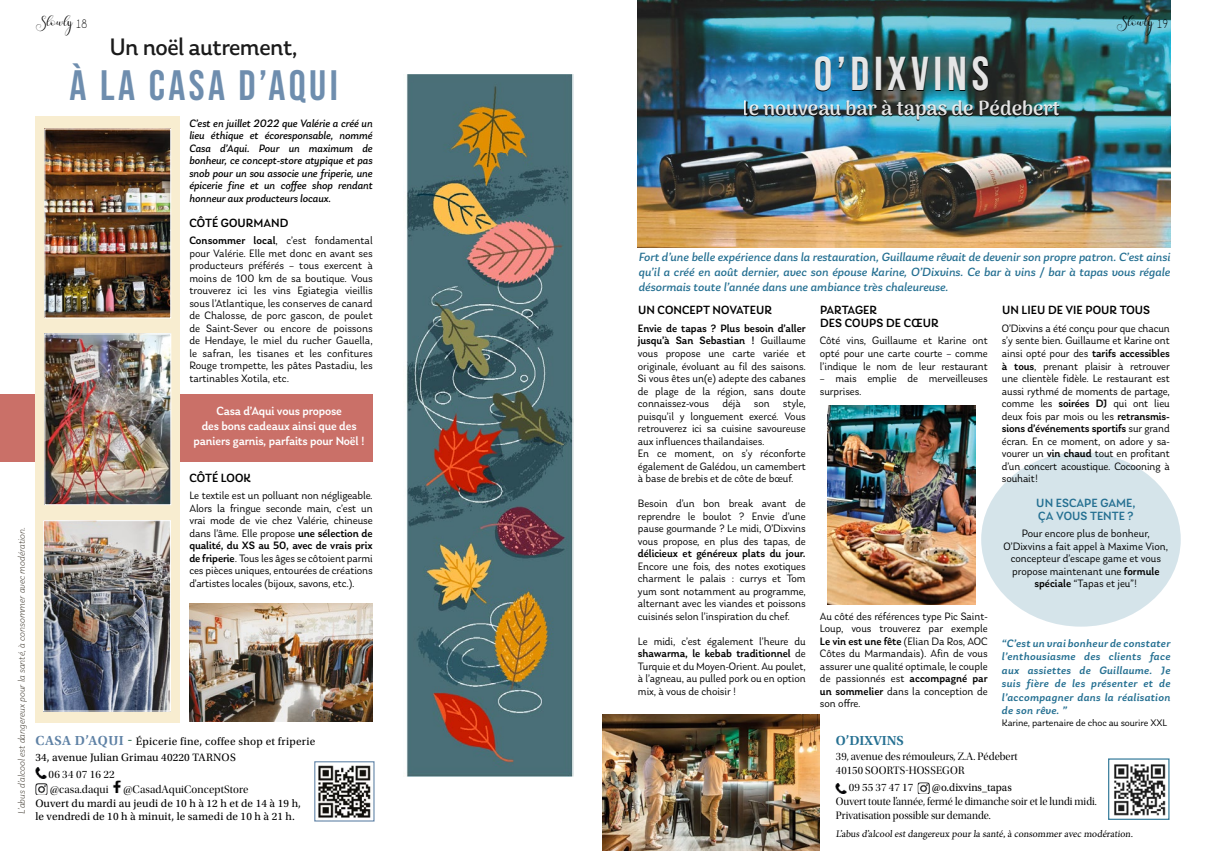
<style>
.page{position:relative;width:1205px;height:851px;background:#fff}
.page>*{position:absolute;margin:0;border:0;box-sizing:border-box;transform-origin:0 0}
.t1{font:47.5px "Bebas Neue";letter-spacing:.1em;color:#fff}
.t2{font:42.5px "Bebas Neue";letter-spacing:.08em;color:#5e81a5}
.t3{font:25px "Laca";letter-spacing:-.025em;color:#000}
.t4{font:800 20px "Arima Madurai";color:#fff}
.t5{font:600 13.75px "Utopia Std";color:#257092}
.t6{font:12.75px "claudia";color:#000;scale:1.25 1}
.t7{font:italic 12.5px/15px "Laca";color:#257092;text-align:justify}
.t8{font:500 12.5px/12.5px "Laca";letter-spacing:.005em;color:#000;scale:.96 1}
.t9{font:500 12.5px/15px "Laca";letter-spacing:-.01em;color:#fff;text-align:center;scale:.96 1}
.t10{font:500 12.5px/12.5px "Laca";letter-spacing:.005em;color:#257092;scale:.96 1}
.t11{font:11.25px/12.5px "Laca";letter-spacing:-.005em;color:#000;text-align:justify;scale:.96 1}
.t12{font:11.25px/12.5px "Laca";letter-spacing:-.005em;color:#000;text-align:justify}
.t13{font:italic 11.25px/12.5px "Laca";letter-spacing:-.005em;color:#000;text-align:justify;scale:.96 1}
.t14{font:11.25px/16.2px "Utopia Std";letter-spacing:.01em;color:#000}
.t15{font:italic 500 11.25px/13.5px "Laca";letter-spacing:.025em;color:#257092;text-align:justify}
.t16{font:11.25px/13.8px "Utopia Std Disp";color:#000}
.t17{font:11.25px/13.5px "Utopia Std Disp";color:#000;scale:.96 1}
.t18{font:500 11.25px "Laca";letter-spacing:-.005em;color:#000;scale:.96 1}
.t19{font:11.25px "Utopia Std";letter-spacing:.01em;color:#000;scale:.96 1}
.t20{font:10px "Minion Pro";color:#000}
.t21{font:italic 300 10px "Laca";color:#3f392f}
.t22{font:10px "Laca";letter-spacing:-.01em;color:#000}
.s1{font-size:17.38px}
.s2{font-size:18.12px}
.s3{font-weight:500}
.s4{font-weight:600;font-size:13.75px;color:#5e81a5}
.s5{font-weight:600;font-size:13.75px;color:#3e735c}
</style>
<div class="page">
<div style="left:981px;top:452px;width:200px;height:174px;background:#d5e4ea;border-radius:50%"></div>
<img style="left:638px;top:0;width:532px;height:247px">
<svg style="left:836px;top:783px;width:10px;height:10px"></svg>
<svg style="left:918px;top:782px;width:12px;height:11px"></svg>
<img style="left:1114px;top:764px;width:52px;height:52px">
<img style="left:827px;top:406px;width:149px;height:198px">
<img style="left:602px;top:714px;width:218px;height:136px">
<div style="left:0;top:394px;width:373px;height:67px;background:#ca7068"></div>
<svg style="left:35px;top:767px;width:12px;height:27px"></svg>
<svg style="left:113px;top:780px;width:8px;height:12px"></svg>
<img style="left:318px;top:765px;width:53px;height:53px">
<div style="left:314px;top:761px;width:60px;height:60px;border:1px solid #5e81a5"></div>
<img style="left:189px;top:603px;width:184px;height:118px">
<div style="left:35px;top:116px;width:145px;height:606px;background:#f8edd0"></div>
<img style="left:47px;top:335px;width:122px;height:168px">
<div style="left:45px;top:333px;width:126px;height:172px;border:1px solid #fff"></div>
<img style="left:45px;top:522px;width:124px;height:187px">
<div style="left:43px;top:520px;width:128px;height:191px;border:1px solid #fff"></div>
<img style="left:47px;top:131px;width:122px;height:185px">
<div style="left:45px;top:129px;width:126px;height:189px;border:1px solid #fff"></div>
<img style="left:406px;top:74px;width:167px;height:702px">
<p class="t21" style="left:16px;top:813px;width:288px;rotate:-90deg">L’abus d’alcool est dangereux pour la santé, à consommer avec modération.</p>
<p class="t6" style="left:35px;top:14px;width:43px"><span class="s1">S</span>lowl<span class="s2">y</span> <sub>18</sub></p>
<p class="t6" style="left:1116px;top:14px;width:43px"><span class="s1">S</span>lowl<span class="s2">y</span> <sub>19</sub></p>
<h3 class="t3" style="left:110px;top:32px;width:190px">Un noël autrement,</h3>
<h2 class="t2" style="left:69px;top:61px;width:270px">À LA CASA D’AQUI</h2>
<h1 class="t1" style="left:814px;top:46px;width:177px">O’DIXVINS</h1>
<h3 class="t4" style="left:743px;top:94px;width:318px">le nouveau bar à tapas de Pédebert</h3>
<p class="t13" style="left:189px;top:117px;width:193px">C’est en juillet 2022 que Valérie a créé un lieu éthique et écoresponsable, nommé Casa d’Aqui. Pour un maximum de bonheur, ce concept-store atypique et pas snob pour un sou associe une friperie, une épicerie fine et un coffee shop rendant honneur aux producteurs locaux.</p>
<p class="t8" style="left:189px;top:216px;width:105px">CÔTÉ GOURMAND</p>
<p class="t12" style="left:189px;top:234px;width:185px"><span class="s3">Consommer local</span>, c’est fondamental pour Valérie. Elle met donc en avant ses producteurs préférés – tous exercent à moins de 100 km de sa boutique. Vous trouverez ici les vins Egiategia vieillis sous l’Atlantique, les conserves de canard de Chalosse, de porc gascon, de poulet de Saint-Sever ou encore de poissons de Hendaye, le miel du rucher Gauella, le safran, les tisanes et les confitures Rouge trompette, les pâtes Pastadiu, les tartinables Xotila, etc.</p>
<p class="t7" style="left:639px;top:249px;width:533px">Fort d’une belle expérience dans la restauration, Guillaume rêvait de devenir son propre patron. C’est ainsi qu’il a créé en août dernier, avec son épouse Karine, O’Dixvins. Ce bar à vins / bar à tapas vous régale désormais toute l’année dans une ambiance très chaleureuse.</p>
<p class="t8" style="left:1002px;top:304px;width:156px">UN LIEU DE VIE POUR TOUS</p>
<p class="t11" style="left:1002px;top:322px;width:176px">O’Dixvins a été conçu pour que chacun s’y sente bien. Guillaume et Karine ont ainsi opté pour des <span class="s3">tarifs accessibles à tous</span>, prenant plaisir à retrouver une clientèle fidèle. Le restaurant est aussi rythmé de moments de partage, comme les <span class="s3">soirées DJ</span> qui ont lieu deux fois par mois ou les <span class="s3">retransmis&shy;sions d’événements sportifs</span> sur grand écran. En ce moment, on adore y sa&shy;vourer un <span class="s3">vin chaud</span> tout en profitant d’un concert acoustique. Cocooning à souhait !</p>
<p class="t10" style="left:1036px;top:496px;width:105px">UN ESCAPE GAME,<br>ÇA VOUS TENTE ?</p>
<p class="t11" style="left:1003px;top:527px;width:173px;text-align:center">Pour encore plus de bonheur,<br>O’Dixvins a fait appel à Maxime Vion, concepteur d’escape game et vous propose maintenant une <span class="s3">formule spéciale</span> “ Tapas et jeu” !</p>
<p class="t8" style="left:638px;top:304px;width:141px">UN CONCEPT NOVATEUR</p>
<p class="t11" style="left:638px;top:322px;width:176px;text-align:left"><span class="s3">Envie de tapas ? Plus besoin d’aller jusqu’à San Sebastian !</span> Guillaume vous propose une carte variée et originale, évoluant au fil des saisons.<br>Si vous êtes un(e) adepte des cabanes de plage de la région, sans doute connaissez-vous déjà son style, puisqu’il y longuement exercé. Vous retrouverez ici sa cuisine savoureuse aux influences thailandaises.<br>En ce moment, on s’y réconforte également de Galédou, un camembert à base de brebis et de côte de bœuf.</p>
<p class="t11" style="left:638px;top:497px;width:176px">Besoin d’un bon break avant de reprendre le boulot ? Envie d’une pause gourmande ? Le midi, O’Dixvins vous propose, en plus des tapas, de</p>
<p class="t18" style="left:638px;top:547px;width:176px">délicieux et généreux plats du jour.</p>
<p class="t11" style="left:638px;top:559px;width:176px">Encore une fois, des notes exotiques charment le palais : currys et Tom yum sont notamment au programme, alternant avec les viandes et poissons cuisinés selon l’inspiration du chef.</p>
<p class="t11" style="left:638px;top:634px;width:176px">Le midi, c’est également l’heure du <span class="s3">shawarma, le kebab traditionnel</span> de Turquie et du Moyen-Orient. Au poulet, à l’agneau, au pulled pork ou en option mix, à vous de choisir !</p>
<p class="t8" style="left:820px;top:304px;width:125px">PARTAGER<br>DES COUPS DE CŒUR</p>
<p class="t11" style="left:820px;top:334px;width:176px">Côté vins, Guillaume et Karine ont opté pour une carte courte – comme l’indique le nom de leur restaurant</p>
<p class="t11" style="left:820px;top:372px;width:176px">– mais emplie de merveilleuses surprises.</p>
<p class="t9" style="left:194px;top:403px;width:180px">Casa d’Aqui vous propose<br>des bons cadeaux ainsi que des paniers garnis, parfaits pour Noël !</p>
<p class="t8" style="left:189px;top:471px;width:66px">CÔTÉ LOOK</p>
<p class="t12" style="left:189px;top:489px;width:185px">Le textile est un polluant non négligeable.<br>Alors la fringue seconde main, c’est un vrai mode de vie chez Valérie, chineuse dans l’âme. Elle propose <span class="s3">une sélection de qualité, du XS au 50, avec de vrais prix de friperie</span>. Tous les âges se côtoient parmi ces pièces uniques, entourées de créations d’artistes locales (bijoux, savons, etc.).</p>
<p class="t11" style="left:820px;top:609px;width:176px">Au côté des références type Pic Saint-Loup, vous trouverez par exemple <span class="s3">Le vin est une fête</span> (Elian Da Ros, AOC Côtes du Marmandais). Afin de vous assurer une qualité optimale, le couple de passionnés est <span class="s3">accompagné par un sommelier</span> dans la conception de son offre.</p>
<p class="t15" style="left:1002px;top:636px;width:170px">“C’est un vrai bonheur de constater l’enthousiasme des clients face aux assiettes de Guillaume. Je suis fière de les présenter et de l’accompagner dans la réalisation de son rêve. ”</p>
<p class="t22" style="left:1002px;top:717px;width:167px">Karine, partenaire de choc au sourire XXL</p>
<p class="t14" style="left:35px;top:733px;width:281px"><span class="s4">CASA D’AQUI</span> <span class="s5">-</span> Épicerie fine, coffee shop et friperie<br>34, avenue Julian Grimau 40220 TARNOS</p>
<p class="t16" style="left:49px;top:767px;width:68px;line-height:14.6px">06 34 07 16 22 @casa.daqui</p>
<p class="t16" style="left:123px;top:782px;width:126px">@CasadAquiConceptStore</p>
<p class="t14" style="left:35px;top:796px;width:267px;line-height:13.5px">Ouvert du mardi au jeudi de 10 h à 12 h et de 14 à 19 h, le vendredi de 10 h à minuit, le samedi de 10 h à 21 h.</p>
<p class="t5" style="left:836px;top:732px;width:69px">O’DIXVINS</p>
<p class="t16" style="left:836px;top:749px;width:183px">39, avenue des rémouleurs, Z.A. Pédebert<br>40150 SOORTS-HOSSEGOR</p>
<p class="t16" style="left:849px;top:781px;width:66px">09 55 37 47 17</p>
<p class="t19" style="left:932px;top:781px;width:85px">@o.dixvins_tapas</p>
<p class="t17" style="left:836px;top:794px;width:273px">Ouvert toute l’année, fermé le dimanche soir et le lundi midi.<br>Privatisation possible sur demande.</p>
<p class="t20" style="left:836px;top:826px;width:300px">L’abus d’alcool est dangereux pour la santé, à consommer avec modération.</p>
</div>
